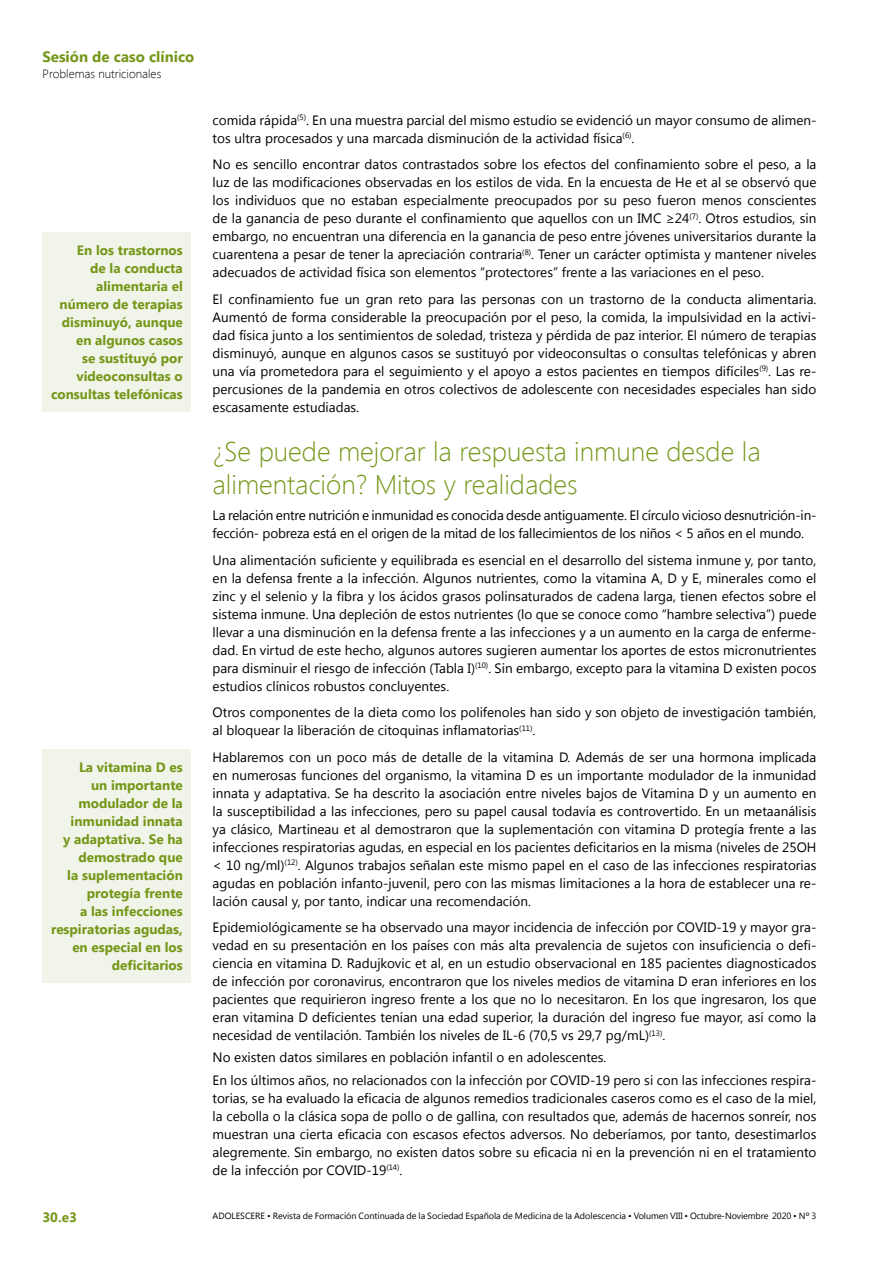
<style>
.page{position:relative;width:893px;height:1263px;background:#fff}
.page>*{position:absolute;margin:0;border:0;box-sizing:border-box;transform-origin:0 0}
.t1{font:300 27px/32.4px "Segoe UI";color:#749719}
.t2{font:700 15px "Segoe UI";color:#749719}
.t3{font:13.5px/18px "Segoe UI";color:#000;text-align:justify}
.t4{font:700 13.5px/18px "Segoe UI";color:#749719;text-align:right}
.t5{font:300 12px "Segoe UI";color:#000}
.t6{font:9px "Segoe UI";color:#000}
</style>
<div class="page">
<div style="left:43px;top:232px;width:148px;height:180px;background:#f1f4e8"></div>
<div style="left:43px;top:749px;width:148px;height:233px;background:#f1f4e8"></div>
<p class="t2" style="left:43px;top:46px;width:153px">Sesión de caso clínico</p>
<p class="t5" style="left:43px;top:66px;width:120px">Problemas nutricionales</p>
<p class="t4" style="left:51px;top:241px;width:133px">En los trastornos<br>de la conducta alimentaria el número de terapias disminuyó, aunque en algunos casos<br>se sustituyó por videoconsultas o consultas telefónicas</p>
<p class="t4" style="left:51px;top:757px;width:133px">La vitamina D es<br>un importante modulador de la inmunidad innata<br>y adaptativa. Se ha demostrado que<br>la suplementación protegía frente<br>a las infecciones respiratorias agudas, en especial en los deficitarios</p>
<p class="t4" style="left:43px;top:1207px;width:36px">30.e3</p>
<p class="t3" style="left:213px;top:110px;width:605px">comida rápida<sup>(5)</sup>. En una muestra parcial del mismo estudio se evidenció un mayor consumo de alimen&shy;tos ultra procesados y una marcada disminución de la actividad física<sup>(6)</sup>.</p>
<p class="t3" style="left:213px;top:155px;width:605px">No es sencillo encontrar datos contrastados sobre los efectos del confinamiento sobre el peso, a la luz de las modificaciones observadas en los estilos de vida. En la encuesta de He et al se observó que los individuos que no estaban especialmente preocupados por su peso fueron menos conscientes de la ganancia de peso durante el confinamiento que aquellos con un IMC ≥24<sup>(7)</sup>. Otros estudios, sin embargo, no encuentran una diferencia en la ganancia de peso entre jóvenes universitarios durante la cuarentena a pesar de tener la apreciación contraria<sup>(8)</sup>. Tener un carácter optimista y mantener niveles adecuados de actividad física son elementos “protectores” frente a las variaciones en el peso.</p>
<p class="t3" style="left:213px;top:289px;width:605px">El confinamiento fue un gran reto para las personas con un trastorno de la conducta alimentaria.<br>Aumentó de forma considerable la preocupación por el peso, la comida, la impulsividad en la activi&shy;dad física junto a los sentimientos de soledad, tristeza y pérdida de paz interior. El número de terapias disminuyó, aunque en algunos casos se sustituyó por videoconsultas o consultas telefónicas y abren una vía prometedora para el seguimiento y el apoyo a estos pacientes en tiempos difíciles<sup>(9)</sup>. Las re&shy;percusiones de la pandemia en otros colectivos de adolescente con necesidades especiales han sido escasamente estudiadas.</p>
<h1 class="t1" style="left:213px;top:434px;width:550px">¿Se puede mejorar la respuesta inmune desde la alimentación? Mitos y realidades</h1>
<p class="t3" style="left:213px;top:506px;width:605px">La relación entre nutrición e inmunidad es conocida desde antiguamente. El círculo vicioso desnutrición-in&shy;fección- pobreza está en el origen de la mitad de los fallecimientos de los niños &lt; 5 años en el mundo.</p>
<p class="t3" style="left:213px;top:550px;width:605px">Una alimentación suficiente y equilibrada es esencial en el desarrollo del sistema inmune y, por tanto, en la defensa frente a la infección. Algunos nutrientes, como la vitamina A, D y E, minerales como el zinc y el selenio y la fibra y los ácidos grasos polinsaturados de cadena larga, tienen efectos sobre el sistema inmune. Una depleción de estos nutrientes (lo que se conoce como “hambre selectiva”) puede llevar a una disminución en la defensa frente a las infecciones y a un aumento en la carga de enferme&shy;dad. En virtud de este hecho, algunos autores sugieren aumentar los aportes de estos micronutrientes para disminuir el riesgo de infección (Tabla I)<sup>(10)</sup>. Sin embargo, excepto para la vitamina D existen pocos estudios clínicos robustos concluyentes.</p>
<p class="t3" style="left:213px;top:703px;width:605px">Otros componentes de la dieta como los polifenoles han sido y son objeto de investigación también, al bloquear la liberación de citoquinas inflamatorias<sup>(11)</sup>.</p>
<p class="t3" style="left:213px;top:747px;width:605px">Hablaremos con un poco más de detalle de la vitamina D. Además de ser una hormona implicada en numerosas funciones del organismo, la vitamina D es un importante modulador de la inmunidad innata y adaptativa. Se ha descrito la asociación entre niveles bajos de Vitamina D y un aumento en la susceptibilidad a las infecciones, pero su papel causal todavía es controvertido. En un metaanálisis ya clásico, Martineau et al demostraron que la suplementación con vitamina D protegía frente a las infecciones respiratorias agudas, en especial en los pacientes deficitarios en la misma (niveles de 25OH &lt; 10 ng/ml)<sup>(12)</sup>. Algunos trabajos señalan este mismo papel en el caso de las infecciones respiratorias agudas en población infanto-juvenil, pero con las mismas limitaciones a la hora de establecer una re&shy;lación causal y, por tanto, indicar una recomendación.</p>
<p class="t3" style="left:213px;top:918px;width:605px">Epidemiológicamente se ha observado una mayor incidencia de infección por COVID-19 y mayor gra&shy;vedad en su presentación en los países con más alta prevalencia de sujetos con insuficiencia o defi&shy;ciencia en vitamina D. Radujkovic et al, en un estudio observacional en 185 pacientes diagnosticados de infección por coronavirus, encontraron que los niveles medios de vitamina D eran inferiores en los pacientes que requirieron ingreso frente a los que no lo necesitaron. En los que ingresaron, los que eran vitamina D deficientes tenían una edad superior, la duración del ingreso fue mayor, así como la necesidad de ventilación. También los niveles de IL-6 (70,5 vs 29,7 pg/mL)<sup>(13)</sup>.</p>
<p class="t3" style="left:213px;top:1046px;width:605px;line-height:22.2px">No existen datos similares en población infantil o en adolescentes.<br>En los últimos años, no relacionados con la infección por COVID-19 pero si con las infecciones respira-</p>
<p class="t3" style="left:213px;top:1088px;width:605px">torias, se ha evaluado la eficacia de algunos remedios tradicionales caseros como es el caso de la miel, la cebolla o la clásica sopa de pollo o de gallina, con resultados que, además de hacernos sonreír, nos muestran una cierta eficacia con escasos efectos adversos. No deberíamos, por tanto, desestimarlos alegremente. Sin embargo, no existen datos sobre su eficacia ni en la prevención ni en el tratamiento de la infección por COVID-19<sup>(14)</sup>.</p>
<p class="t6" style="left:213px;top:1209px;width:605px">ADOLESCERE • Revista de Formación Continuada de la Sociedad Española de Medicina de la Adolescencia • Volumen VIII • Octubre-Noviembre 2020 • Nº 3</p>
</div>
